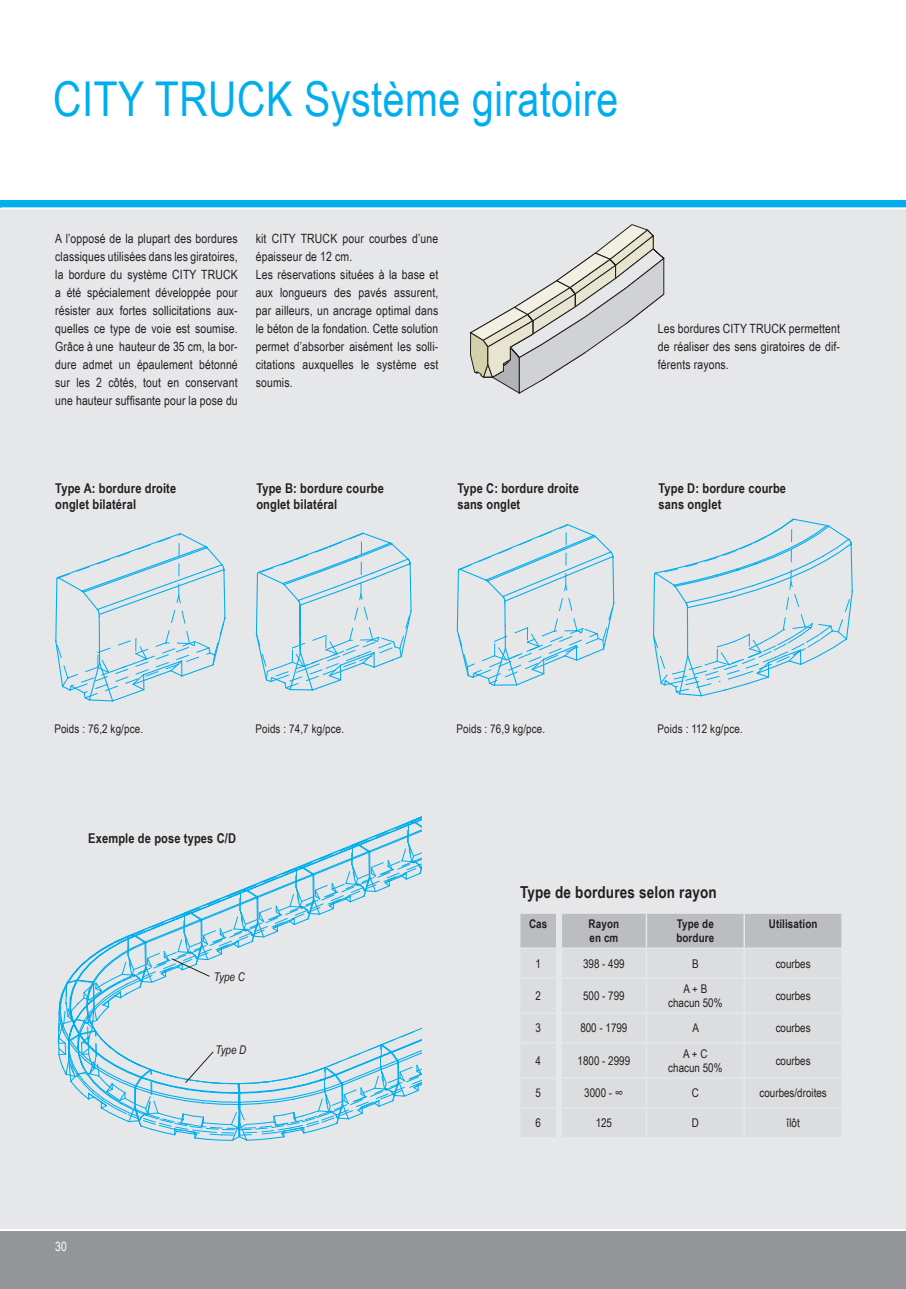
<style>
.page{position:relative;width:906px;height:1289px;background:#fff}
.page>*{position:absolute;margin:0;border:0;box-sizing:border-box;transform-origin:0 0}
.t1{font:48px "Arial Narrow";letter-spacing:.01em;color:#00aeef}
.t2{font:700 16.5px "Arial Narrow";letter-spacing:.01em;color:#231f20}
.t3{font:700 13.5px "Arial Narrow";letter-spacing:.01em;color:#231f20}
.t4{font:12.75px/18px "Arial Narrow";letter-spacing:.01em;color:#231f20;text-align:justify}
.t5{font:12.75px "Arial Narrow";color:#fff}
.t6{font:12px/14.4px "Arial Narrow";color:#231f20;text-align:center}
.t7{font:700 12px/14.4px "Arial Narrow";letter-spacing:.01em;color:#231f20}
.t8{font:italic 12px "Arial Narrow";color:#231f20}
</style>
<div class="page">
<div style="left:0;top:200px;width:906px;height:9px;background:#00aeef"></div>
<div style="left:0;top:1230px;width:906px;height:58px;background:#939598"></div>
<div style="left:0;top:208px;width:906px;height:1022px;background:#e6e7e9"></div>
<hr style="left:0;top:208px;width:906px;height:1px;background:#fff">
<hr style="left:1px;top:207px;width:905px;height:2px;background:#fff">
<hr style="left:0;top:1229px;width:906px;height:1px;background:#fff">
<svg style="left:57px;top:816px;width:365px;height:325px"></svg>
<svg style="left:470px;top:224px;width:194px;height:169px"></svg>
<svg style="left:55px;top:518px;width:798px;height:184px"></svg>
<svg style="left:520px;top:913px;width:322px;height:35px;background:#bebfc2"></svg>
<h1 class="t1" style="left:53px;top:64px;width:566px">CITY TRUCK Système giratoire</h1>
<p class="t4" style="left:55px;top:229px;width:184px">A l’opposé de la plupart des bordures classiques utilisées dans les giratoires, la bordure du système CITY TRUCK a été spécialement développée pour résister aux fortes sollicitations aux&shy;quelles ce type de voie est soumise.<br>Grâce à une hauteur de 35 cm, la bor&shy;dure admet un épaulement bétonné sur les 2 côtés, tout en conservant une hauteur suffisante pour la pose du</p>
<p class="t4" style="left:256px;top:229px;width:184px;text-align:left">kit CITY TRUCK pour courbes d’une épaisseur de 12 cm.<br>Les réservations situées à la base et aux longueurs des pavés assurent, par ailleurs, un ancrage optimal dans le béton de la fondation. Cette solution permet d’absorber aisément les solli&shy;citations auxquelles le système est soumis.</p>
<p class="t4" style="left:658px;top:319px;width:184px">Les bordures CITY TRUCK permettent de réaliser des sens giratoires de dif&shy;férents rayons.</p>
<p class="t3" style="left:55px;top:477px;width:122px">Type A: bordure droite</p>
<p class="t3" style="left:256px;top:477px;width:129px">Type B: bordure courbe</p>
<p class="t3" style="left:457px;top:477px;width:123px">Type C: bordure droite</p>
<p class="t3" style="left:658px;top:477px;width:129px">Type D: bordure courbe</p>
<p class="t3" style="left:55px;top:494px;width:82px">onglet bilatéral</p>
<p class="t3" style="left:256px;top:494px;width:82px">onglet bilatéral</p>
<p class="t3" style="left:457px;top:494px;width:64px">sans onglet</p>
<p class="t3" style="left:658px;top:494px;width:64px">sans onglet</p>
<p class="t6" style="left:54px;top:721px;width:90px">Poids : 76,2 kg/pce.</p>
<p class="t6" style="left:255px;top:721px;width:90px">Poids : 74,7 kg/pce.</p>
<p class="t6" style="left:456px;top:721px;width:90px">Poids : 76,9 kg/pce.</p>
<p class="t6" style="left:657px;top:721px;width:87px">Poids : 112 kg/pce.</p>
<p class="t3" style="left:88px;top:828px;width:149px">Exemple de pose types C/D</p>
<p class="t8" style="left:214px;top:968px;width:33px">Type C</p>
<p class="t8" style="left:215px;top:1041px;width:32px">Type D</p>
<p class="t5" style="left:55px;top:1237px;width:13px">30</p>
<p class="t2" style="left:520px;top:879px;width:198px">Type de bordures selon rayon</p>
<p class="t7" style="left:529px;top:915px;width:20px">Cas</p>
<p class="t7" style="left:588px;top:915px;width:32px">Rayon en cm</p>
<p class="t7" style="left:676px;top:915px;width:39px">Type de bordure</p>
<p class="t7" style="left:769px;top:915px;width:50px">Utilisation</p>
<p class="t6" style="left:535px;top:955px;width:7px">1</p>
<p class="t6" style="left:583px;top:955px;width:43px">398 - 499</p>
<p class="t6" style="left:692px;top:955px;width:8px">B</p>
<p class="t6" style="left:775px;top:955px;width:37px">courbes</p>
<p class="t6" style="left:535px;top:988px;width:7px">2</p>
<p class="t6" style="left:583px;top:988px;width:43px">500 - 799</p>
<p class="t6" style="left:668px;top:980px;width:55px">A + B chacun 50%</p>
<p class="t6" style="left:775px;top:988px;width:37px">courbes</p>
<p class="t6" style="left:535px;top:1020px;width:7px">3</p>
<p class="t6" style="left:580px;top:1020px;width:49px">800 - 1799</p>
<p class="t6" style="left:692px;top:1020px;width:8px">A</p>
<p class="t6" style="left:775px;top:1020px;width:37px">courbes</p>
<p class="t6" style="left:535px;top:1052px;width:7px">4</p>
<p class="t6" style="left:577px;top:1052px;width:54px">1800 - 2999</p>
<p class="t6" style="left:668px;top:1045px;width:55px">A + C chacun 50%</p>
<p class="t6" style="left:775px;top:1052px;width:37px">courbes</p>
<p class="t6" style="left:535px;top:1085px;width:7px">5</p>
<p class="t6" style="left:584px;top:1085px;width:41px">3000 - ∞</p>
<p class="t6" style="left:692px;top:1085px;width:8px">C</p>
<p class="t6" style="left:759px;top:1085px;width:69px">courbes/droites</p>
<p class="t6" style="left:535px;top:1115px;width:7px">6</p>
<p class="t6" style="left:595px;top:1115px;width:18px">125</p>
<p class="t6" style="left:692px;top:1115px;width:8px">D</p>
<p class="t6" style="left:786px;top:1115px;width:15px">îlôt</p>
</div>
